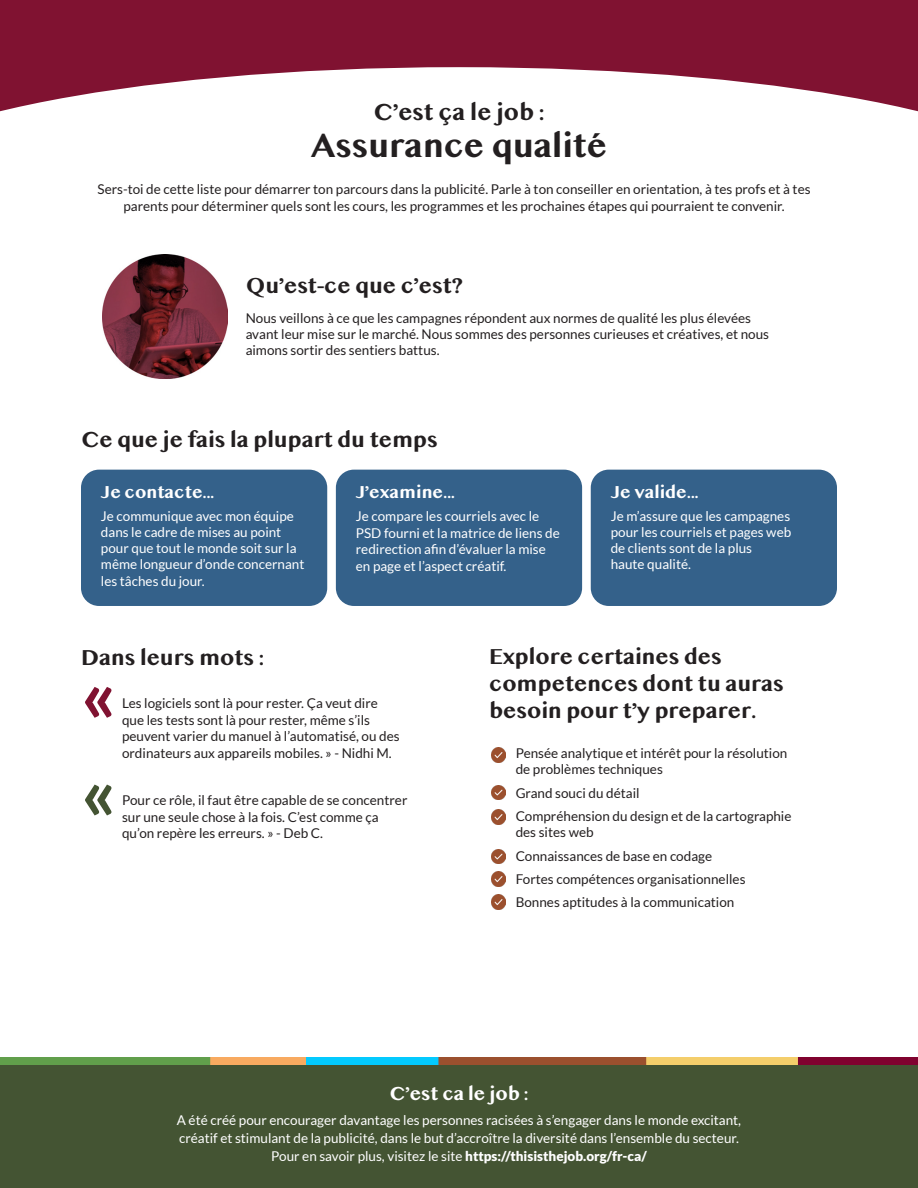
<style>
.page{position:relative;width:918px;height:1188px;background:#fff}
.page>*{position:absolute;margin:0;border:0;box-sizing:border-box;transform-origin:0 0}
.t1{font:700 75px "Lato";color:#801231}
.t2{font:700 75px "Lato";color:#445433}
.t3{font:700 34.5px "Myanmar MN";color:#231f20}
.t4{font:700 34.5px "Arial";color:#231f20}
.t5{font:700 24px "Myanmar MN";color:#231f20}
.t6{font:24px "Arial";color:#231f20}
.t7{font:700 22.5px/27px "Myanmar MN";color:#231f20}
.t8{font:700 19.5px "Myanmar MN";color:#fff}
.t9{font:700 18px "Myanmar MN";color:#fff}
.t10{font:13.5px/16.5px "Lato";color:#231f20}
.t11{font:13.5px/16.2px "Lato";color:#fff}
.t12{font:900 13.5px "Lato";color:#fff}
.s1{font-weight:400}
</style>
<div class="page">
<div style="left:0;top:0;width:918px;height:135px;background:#801231"></div>
<svg style="left:0;top:67px;width:918px;height:256px"></svg>
<div style="left:0;top:1065px;width:918px;height:123px;background:#445433"></div>
<img style="left:0;top:1058px;width:918px;height:7px">
<div style="left:81px;top:470px;width:246px;height:136px;background:#34618a;border-radius:18px"></div>
<div style="left:336px;top:470px;width:246px;height:136px;background:#34618a;border-radius:18px"></div>
<div style="left:591px;top:470px;width:246px;height:136px;background:#34618a;border-radius:18px"></div>
<img style="left:102px;top:254px;width:125px;height:124px">
<img style="left:491px;top:748px;width:15px;height:14px">
<img style="left:491px;top:895px;width:15px;height:14px">
<img style="left:491px;top:785px;width:15px;height:15px">
<img style="left:491px;top:810px;width:15px;height:14px">
<img style="left:491px;top:849px;width:15px;height:15px">
<img style="left:491px;top:872px;width:15px;height:14px">
<p class="t5" style="left:374px;top:97px;width:172px">C’est ca le job :</p>
<p class="t3" style="left:311px;top:125px;width:298px">Assurance qualite</p>
<p class="t6" style="left:442px;top:96px;width:9px">¸</p>
<p class="t4" style="left:590px;top:124px;width:13px">´</p>
<p class="t10" style="left:98px;top:181px;width:715px;text-align:center">Sers-toi de cette liste pour démarrer ton parcours dans la publicité. Parle à ton conseiller en orientation, à tes profs et à tes parents pour déterminer quels sont les cours, les programmes et les prochaines étapes qui pourraient te convenir.</p>
<p class="t7" style="left:246px;top:272px;width:218px">Qu’est-ce que c’est?</p>
<p class="t10" style="left:246px;top:310px;width:525px">Nous veillons à ce que les campagnes répondent aux normes de qualité les plus élevées avant leur mise sur le marché. Nous sommes des personnes curieuses et créatives, et nous aimons sortir des sentiers battus.</p>
<p class="t7" style="left:81px;top:426px;width:358px">Ce que je fais la plupart du temps</p>
<p class="t9" style="left:101px;top:481px;width:115px">Je contacte...</p>
<p class="t11" style="left:101px;top:508px;width:205px">Je communique avec mon équipe dans le cadre de mises au point pour que tout le monde soit sur la même longueur d’onde concernant les tâches du jour.</p>
<p class="t9" style="left:356px;top:481px;width:100px">J’examine...</p>
<p class="t11" style="left:356px;top:508px;width:206px">Je compare les courriels avec le<br>PSD fourni et la matrice de liens de redirection afin d’évaluer la mise en page et l’aspect créatif.</p>
<p class="t9" style="left:611px;top:481px;width:89px">Je valide...</p>
<p class="t11" style="left:611px;top:508px;width:182px">Je m’assure que les campagnes pour les courriels et pages web de clients sont de la plus<br>haute qualité.</p>
<p class="t7" style="left:81px;top:644px;width:185px">Dans leurs mots :</p>
<p class="t10" style="left:122px;top:695px;width:279px">Les logiciels sont là pour rester. Ça veut dire que les tests sont là pour rester, même s’ils peuvent varier du manuel à l’automatisé, ou des ordinateurs aux appareils mobiles. » - Nidhi M.</p>
<p class="t10" style="left:122px;top:792px;width:287px">Pour ce rôle, il faut être capable de se concentrer sur une seule chose à la fois. C’est comme ça qu’on repère les erreurs. » - Deb C.</p>
<p class="t1" style="left:80px;top:652px;width:38px">«</p>
<p class="t2" style="left:80px;top:750px;width:38px">«</p>
<p class="t7" style="left:489px;top:643px;width:296px">Explore certaines des competences dont tu auras besoin pour t’y preparer.</p>
<p class="t10" style="left:516px;top:745px;width:273px">Pensée analytique et intérêt pour la résolution de problèmes techniques</p>
<p class="t10" style="left:516px;top:784px;width:125px">Grand souci du détail</p>
<p class="t10" style="left:516px;top:808px;width:277px">Compréhension du design et de la cartographie des sites web</p>
<p class="t10" style="left:516px;top:847px;width:198px">Connaissances de base en codage</p>
<p class="t10" style="left:516px;top:871px;width:231px">Fortes compétences organisationnelles</p>
<p class="t10" style="left:516px;top:894px;width:220px">Bonnes aptitudes à la communication</p>
<p class="t8" style="left:390px;top:1082px;width:140px">C’est ca le job :</p>
<p class="t11" style="left:177px;top:1111px;width:566px;line-height:18px">A été créé pour encourager davantage les personnes racisées à s’engager dans le monde excitant, créatif et stimulant de la publicité, dans le but d’accroître la diversité dans l’ensemble du secteur.</p>
<p class="t12" style="left:271px;top:1148px;width:377px"><span class="s1">Pour en savoir plus, visitez le site</span> https://thisisthejob.org/fr-ca/</p>
</div>
